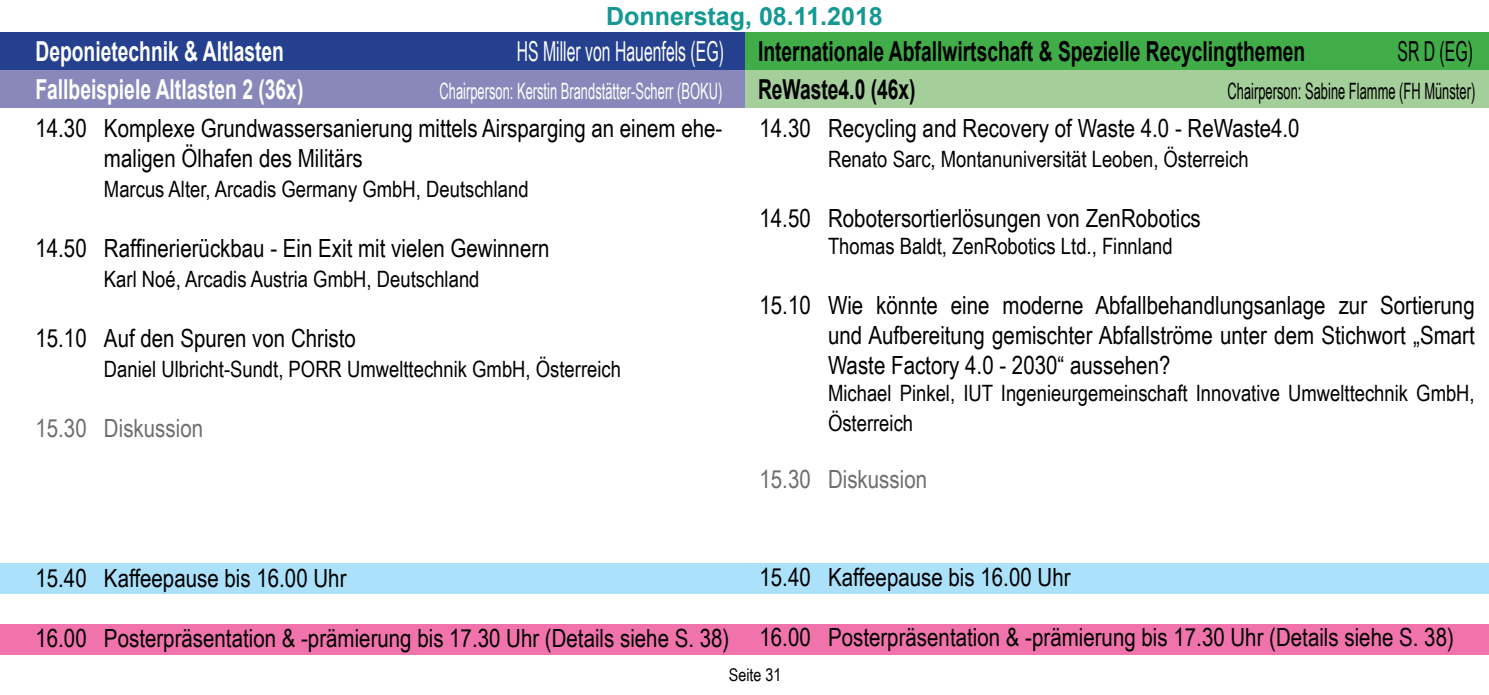
<style>
.page{position:relative;width:1489px;height:695px;background:#fff}
.page>*{position:absolute;margin:0;border:0;box-sizing:border-box;transform-origin:0 0}
.t1{font:700 27.5px "Arial";color:#000;scale:.7 1}
.t2{font:700 27.5px "Arial";color:#fff;scale:.7 1}
.t3{font:27.5px "Arial Narrow";color:#fff;scale:.7 1}
.t4{font:27.5px "Arial Narrow";color:#000;scale:.7 1}
.t5{font:25px/30px "Arial Narrow";color:#000}
.t6{font:25px "Arial Narrow";color:#6d6e71}
.t7{font:700 25px "Arial";color:#139893}
.t8{font:22.5px/30px "Arial Narrow";color:#000}
.t9{font:22.5px "Arial Narrow";color:#fff;scale:.7 1}
.t10{font:22.5px "Arial Narrow";color:#000;scale:.7 1}
.t11{font:17.5px "Arial Narrow";color:#000}
</style>
<div class="page">
<div style="left:0;top:563px;width:1488px;height:31px;background:#abe1fa"></div>
<div style="left:715px;top:70px;width:773px;height:37px;background:#a4ce9a"></div>
<div style="left:715px;top:32px;width:773px;height:38px;background:#41ad49"></div>
<div style="left:0;top:70px;width:744px;height:37px;background:#8889ba"></div>
<div style="left:0;top:32px;width:744px;height:38px;background:#25408f"></div>
<div style="left:0;top:624px;width:1488px;height:30px;background:#f173ac"></div>
<p class="t7" style="left:606px;top:-1px;width:278px">Donnerstag, 08.11.2018</p>
<p class="t2" style="left:35px;top:32px;width:357px">Deponietechnik &amp; Altlasten</p>
<p class="t3" style="left:517px;top:31px;width:297px">HS Miller von Hauenfels (EG)</p>
<p class="t2" style="left:35px;top:70px;width:384px">Fallbeispiele Altlasten 2 (36x)</p>
<p class="t9" style="left:439px;top:74px;width:405px">Chairperson: Kerstin Brandstätter-Scherr (BOKU)</p>
<p class="t5" style="left:35px;top:112px;width:53px">14.30</p>
<p class="t5" style="left:35px;top:232px;width:53px">14.50</p>
<p class="t5" style="left:35px;top:322px;width:53px">15.10</p>
<p class="t6" style="left:35px;top:410px;width:53px">15.30</p>
<p class="t5" style="left:104px;top:112px;width:620px">Komplexe Grundwassersanierung mittels Airsparging an einem ehe&shy;maligen Ölhafen des Militärs</p>
<p class="t8" style="left:104px;top:173px;width:426px">Marcus Alter, Arcadis Germany GmbH, Deutschland</p>
<p class="t5" style="left:104px;top:232px;width:447px">Raffinerierückbau - Ein Exit mit vielen Gewinnern</p>
<p class="t8" style="left:104px;top:263px;width:377px">Karl Noé, Arcadis Austria GmbH, Deutschland</p>
<p class="t5" style="left:104px;top:322px;width:253px">Auf den Spuren von Christo</p>
<p class="t8" style="left:104px;top:353px;width:518px">Daniel Ulbricht-Sundt, PORR Umwelttechnik GmbH, Österreich</p>
<p class="t6" style="left:104px;top:410px;width:101px">Diskussion</p>
<p class="t1" style="left:758px;top:32px;width:783px">Internationale Abfallwirtschaft &amp; Spezielle Recyclingthemen</p>
<p class="t4" style="left:1397px;top:31px;width:109px">SR D (EG)</p>
<p class="t1" style="left:758px;top:70px;width:227px">ReWaste4.0 (46x)</p>
<p class="t10" style="left:1227px;top:74px;width:355px">Chairperson: Sabine Flamme (FH Münster)</p>
<p class="t5" style="left:759px;top:112px;width:53px">14.30</p>
<p class="t5" style="left:759px;top:202px;width:53px">14.50</p>
<p class="t5" style="left:759px;top:289px;width:53px">15.10</p>
<p class="t6" style="left:759px;top:461px;width:53px">15.30</p>
<p class="t5" style="left:828px;top:112px;width:473px">Recycling and Recovery of Waste 4.0 - ReWaste4.0</p>
<p class="t8" style="left:828px;top:143px;width:422px">Renato Sarc, Montanuniversität Leoben, Österreich</p>
<p class="t5" style="left:828px;top:202px;width:374px">Robotersortierlösungen von ZenRobotics</p>
<p class="t8" style="left:828px;top:230px;width:346px">Thomas Baldt, ZenRobotics Ltd., Finnland</p>
<p class="t5" style="left:828px;top:289px;width:648px;text-align:justify">Wie könnte eine moderne Abfallbehandlungsanlage zur Sortierung und Aufbereitung gemischter Abfallströme unter dem Stichwort „Smart Waste Factory 4.0 - 2030“ aussehen?</p>
<p class="t8" style="left:828px;top:377px;width:648px">Michael Pinkel, IUT Ingenieurgemeinschaft Innovative Umwelttechnik GmbH,<br>Österreich</p>
<p class="t6" style="left:828px;top:461px;width:101px">Diskussion</p>
<p class="t5" style="left:35px;top:562px;width:53px">15.40</p>
<p class="t5" style="left:35px;top:622px;width:53px">16.00</p>
<p class="t5" style="left:104px;top:562px;width:244px">Kaffeepause bis 16.00 Uhr</p>
<p class="t5" style="left:104px;top:622px;width:627px">Posterpräsentation &amp; -prämierung bis 17.30 Uhr (Details siehe S. 38)</p>
<p class="t5" style="left:759px;top:561px;width:53px">15.40</p>
<p class="t5" style="left:759px;top:621px;width:53px">16.00</p>
<p class="t5" style="left:828px;top:561px;width:244px">Kaffeepause bis 16.00 Uhr</p>
<p class="t5" style="left:828px;top:621px;width:627px">Posterpräsentation &amp; -prämierung bis 17.30 Uhr (Details siehe S. 38)</p>
<p class="t11" style="left:728px;top:662px;width:54px">Seite 31</p>
</div>
